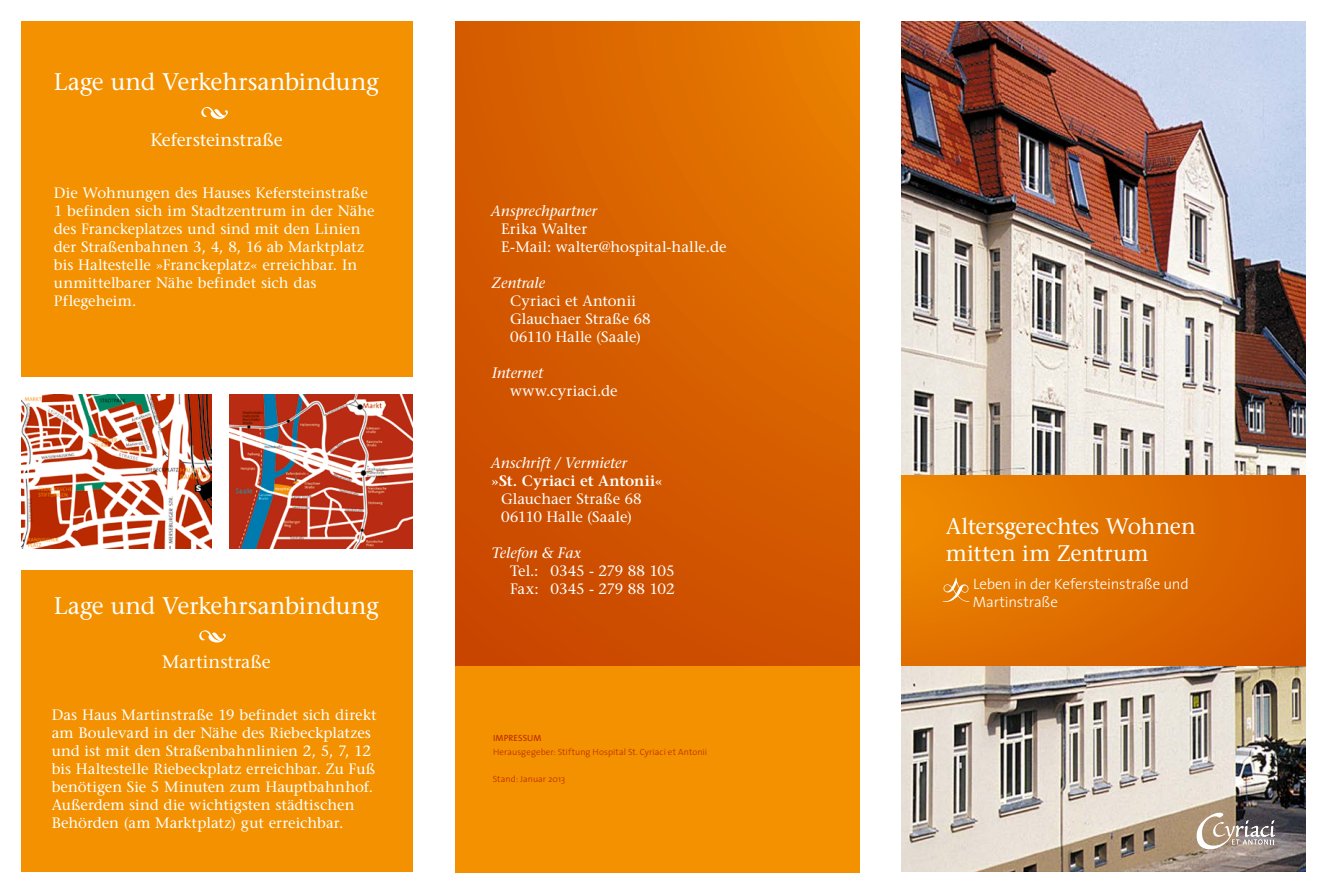
<style>
.page{position:relative;width:1327px;height:893px;background:#fff}
.page>*{position:absolute;margin:0;border:0;box-sizing:border-box;transform-origin:0 0}
.t1{font:24px "Stone Serif LT";letter-spacing:-.01em;color:#fff}
.t2{font:22.5px/27px "Stone Serif LT";color:#fff}
.t3{font:18px "Stone Serif LT";color:#fff}
.t4{font:15px/18px "Stone Serif LT";color:#fff}
.t5{font:italic 15px "Stone Serif LT";letter-spacing:.005em;color:#fff}
.t6{font:300 15px/18px "The Sans";letter-spacing:-.015em;color:#fff}
.t7{font:600 15px "Stone Serif LT";letter-spacing:.005em;color:#fff}
.t8{font:15px "Stone Serif LT";letter-spacing:.025em;color:#fff}
.t9{font:300 9px "The Sans";letter-spacing:.005em;color:#b92901}
.t10{font:9px "The Sans";letter-spacing:.01em;color:#b92901}
</style>
<div class="page">
<img style="left:901px;top:21px;width:404px;height:850px">
<div style="left:901px;top:475px;width:404px;height:191px;background:linear-gradient(to right,#ec8400,#d35800)"></div>
<svg style="left:942px;top:577px;width:27px;height:25px"></svg>
<div style="left:1252px;top:497px;width:53px;height:135px;background:#d65d00"></div>
<div style="left:455px;top:666px;width:404px;height:206px;background:#f39100"></div>
<svg style="left:455px;top:21px;width:404px;height:645px;background:#d65e00"></svg>
<svg style="left:1196px;top:813px;width:79px;height:36px;background:#a19389"></svg>
<div style="left:21px;top:21px;width:391px;height:356px;background:#f39100"></div>
<div style="left:21px;top:571px;width:391px;height:301px;background:#f39100"></div>
<svg style="left:201px;top:107px;width:27px;height:12px"></svg>
<svg style="left:199px;top:630px;width:27px;height:12px"></svg>
<img style="left:21px;top:395px;width:191px;height:153px">
<img style="left:229px;top:395px;width:183px;height:153px">
<h1 class="t1" style="left:54px;top:68px;width:327px">Lage und Verkehrsanbindung</h1>
<p class="t3" style="left:150px;top:129px;width:134px">Kefersteinstraße</p>
<p class="t4" style="left:54px;top:184px;width:322px">Die Wohnungen des Hauses Kefersteinstraße 1 befinden sich im Stadtzentrum in der Nähe des Franckeplatzes und sind mit den Linien der Straßenbahnen 3, 4, 8, 16 ab Marktplatz bis Haltestelle »Franckeplatz« erreichbar. In unmittelbarer Nähe befindet sich das Pflegeheim.</p>
<h1 class="t1" style="left:54px;top:591px;width:327px">Lage und Verkehrsanbindung</h1>
<p class="t3" style="left:162px;top:651px;width:110px">Martinstraße</p>
<p class="t4" style="left:52px;top:706px;width:326px">Das Haus Martinstraße 19 befindet sich direkt am Boulevard in der Nähe des Riebeckplatzes und ist mit den Straßenbahnlinien 2, 5, 7, 12 bis Haltestelle Riebeckplatz erreichbar. Zu Fuß benötigen Sie 5 Minuten zum Hauptbahnhof.<br>Außerdem sind die wichtigsten städtischen Behörden (am Marktplatz) gut erreichbar.</p>
<p class="t5" style="left:491px;top:202px;width:108px">Ansprechpartner</p>
<p class="t4" style="left:501px;top:220px;width:227px">Erika Walter<br>E-Mail: walter@hospital-halle.de</p>
<p class="t5" style="left:492px;top:274px;width:55px">Zentrale</p>
<p class="t4" style="left:510px;top:292px;width:142px">Cyriaci et Antonii<br>Glauchaer Straße 68<br>06110 Halle (Saale)</p>
<p class="t5" style="left:492px;top:364px;width:52px">Internet</p>
<p class="t8" style="left:510px;top:382px;width:109px">www.cyriaci.de</p>
<p class="t5" style="left:491px;top:454px;width:138px">Anschrift / Vermieter</p>
<p class="t7" style="left:492px;top:472px;width:172px">»St. Cyriaci et Antonii«</p>
<p class="t4" style="left:501px;top:490px;width:142px">Glauchaer Straße 68<br>06110 Halle (Saale)</p>
<p class="t5" style="left:491px;top:544px;width:92px">Telefon &amp; Fax</p>
<p class="t4" style="left:510px;top:562px;width:166px">Tel.: 0345 - 279 88 105<br>Fax: 0345 - 279 88 102</p>
<p class="t10" style="left:493px;top:731px;width:50px">IMPRESSUM</p>
<p class="t9" style="left:493px;top:744px;width:216px">Herausgegeber: Stiftung Hospital St. Cyriaci et Antonii</p>
<p class="t9" style="left:493px;top:771px;width:74px">Stand: Januar 2013</p>
<h2 class="t2" style="left:946px;top:513px;width:252px">Altersgerechtes Wohnen mitten im Zentrum</h2>
<p class="t6" style="left:973px;top:574px;width:217px">Leben in der Kefersteinstraße und<br>Martinstraße</p>
</div>
